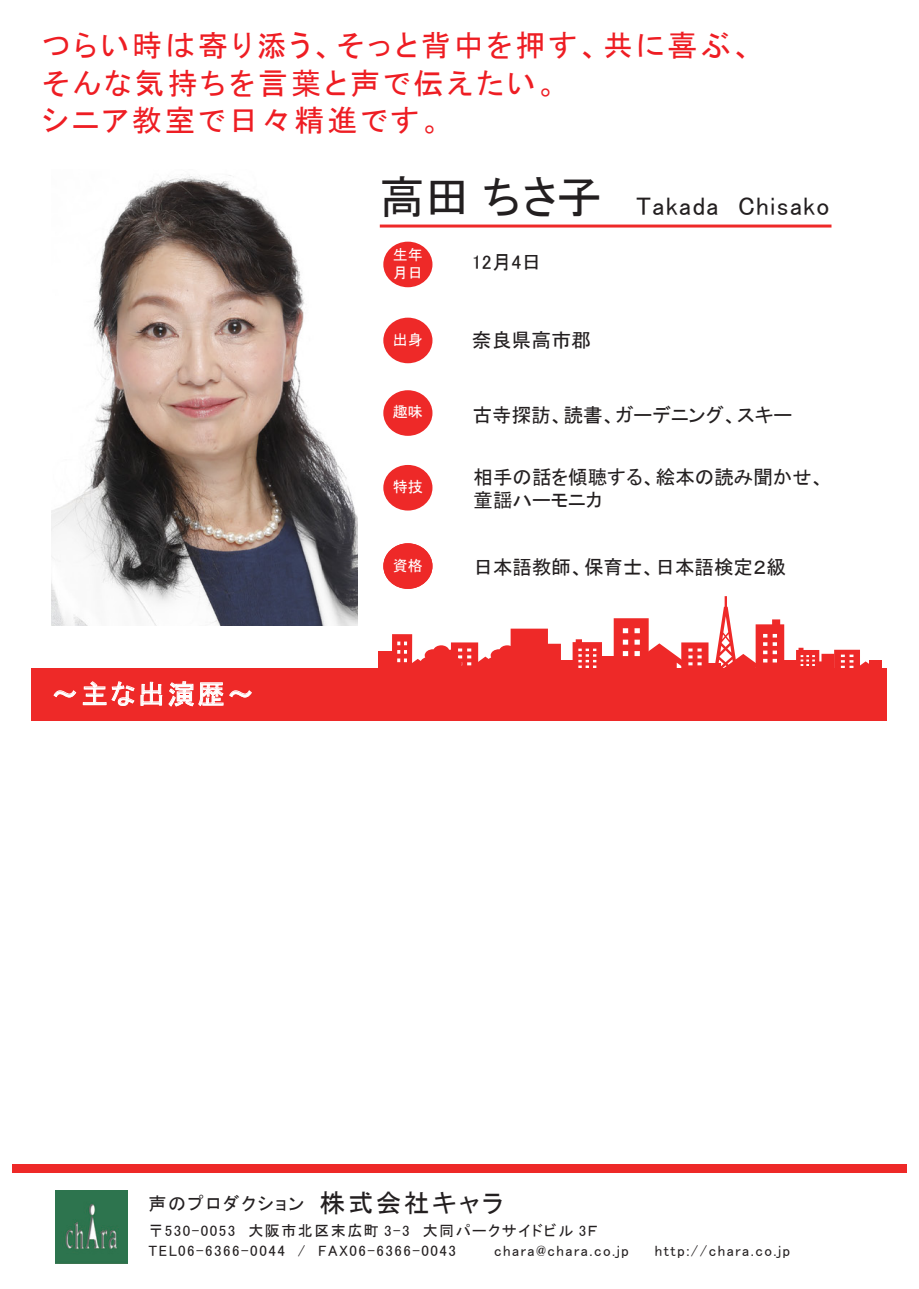
<style>
.page{position:relative;width:919px;height:1289px;background:#fff}
.page>*{position:absolute;margin:0;border:0;box-sizing:border-box;transform-origin:0 0}
.t1{font:45px "MS P Gothic";color:#231f20}
.t2{font:30px/37.5px "MS P Gothic";letter-spacing:.1em;color:#ee1d23}
.t3{font:27px "MS P Gothic";letter-spacing:.1em;color:#fff}
.t4{font:25.5px "MS P Gothic";letter-spacing:.05em;color:#231f20}
.t5{font:19.5px/23.4px "MS P Gothic";color:#231f20}
.t6{font:18px "MS P Gothic";letter-spacing:.1em;color:#231f20}
.t7{font:15px/19.5px "MS P Gothic";letter-spacing:.1em;color:#231f20}
.t8{font:15px/18px "MS P Gothic";color:#fff}
.s1{font-size:25.5px}
</style>
<div class="page">
<div style="left:383px;top:242px;width:49px;height:45px;background:#ee2928;border-radius:50%"></div>
<hr style="left:380px;top:224px;width:451px;height:3px;background:#ee2928">
<div style="left:383px;top:317px;width:49px;height:46px;background:#ee2928;border-radius:50%"></div>
<div style="left:383px;top:390px;width:49px;height:46px;background:#ee2928;border-radius:50%"></div>
<div style="left:383px;top:465px;width:49px;height:45px;background:#ee2928;border-radius:50%"></div>
<div style="left:32px;top:668px;width:855px;height:52px;background:#ee2928"></div>
<div style="left:560px;top:660px;width:15px;height:19px;background:#ee2928"></div>
<div style="left:378px;top:650px;width:16px;height:29px;background:#ee2928"></div>
<div style="left:783px;top:660px;width:15px;height:19px;background:#ee2928"></div>
<div style="left:869px;top:660px;width:13px;height:19px;background:#ee2928"></div>
<div style="left:599px;top:656px;width:15px;height:23px;background:#ee2928"></div>
<svg style="left:392px;top:628px;width:169px;height:40px"></svg>
<svg style="left:572px;top:639px;width:30px;height:29px"></svg>
<svg style="left:796px;top:647px;width:73px;height:21px"></svg>
<svg style="left:613px;top:596px;width:171px;height:72px"></svg>
<svg style="left:53px;top:690px;width:24px;height:8px"></svg>
<svg style="left:83px;top:681px;width:79px;height:25px"></svg>
<svg style="left:168px;top:681px;width:84px;height:26px"></svg>
<div style="left:12px;top:1164px;width:894px;height:8px;background:#ee2928"></div>
<img style="left:55px;top:1190px;width:73px;height:73px">
<img style="left:51px;top:174px;width:306px;height:451px">
<div style="left:383px;top:543px;width:49px;height:46px;background:#ee2928;border-radius:50%"></div>
<h2 class="t2" style="left:42px;top:27px;width:712px">つらい時は寄り添う、そっと背中を押す、共に喜ぶ、そんな気持ちを言葉と声で伝えたい。<br>シニア教室で日々精進です。</h2>
<h1 class="t1" style="left:380px;top:174px;width:224px">高田 ちさ子</h1>
<p class="t8" style="left:393px;top:246px;width:31px">生年月日</p>
<p class="t8" style="left:393px;top:330px;width:31px">出身</p>
<h3 class="t5" style="left:472px;top:250px;width:71px">12月4日</h3>
<h3 class="t5" style="left:472px;top:328px;width:121px">奈良県高市郡</h3>
<h3 class="t4" style="left:636px;top:193px;width:195px">Takada　Chisako</h3>
<p class="t8" style="left:393px;top:403px;width:31px">趣味</p>
<p class="t8" style="left:393px;top:477px;width:31px">特技</p>
<h3 class="t5" style="left:472px;top:403px;width:321px">古寺探訪、読書、ガーデニング、スキー</h3>
<h3 class="t5" style="left:473px;top:465px;width:353px">相手の話を傾聴する、絵本の読み聞かせ、童謡ハーモニカ</h3>
<h3 class="t3" style="left:51px;top:680px;width:204px">～主な出演歴～</h3>
<p class="t8" style="left:394px;top:547px;width:28px">キャリア</p>
<p class="t8" style="left:393px;top:556px;width:31px">資格</p>
<h3 class="t5" style="left:473px;top:555px;width:314px">日本語教師、保育士、日本語検定２級</h3>
<p class="t6" style="left:148px;top:1194px;width:356px">声のプロダクション <span class="s1">株式会社キャラ</span></p>
<p class="t7" style="left:148px;top:1220px;width:450px">〒530-0053 大阪市北区末広町 3-3 大同パークサイドビル 3Ｆ<br>TEL06-6366-0044 / FAX06-6366-0043</p>
<p class="t7" style="left:494px;top:1240px;width:136px">chara@chara.co.jp</p>
<p class="t7" style="left:654px;top:1240px;width:137px">http://chara.co.jp</p>
</div>
